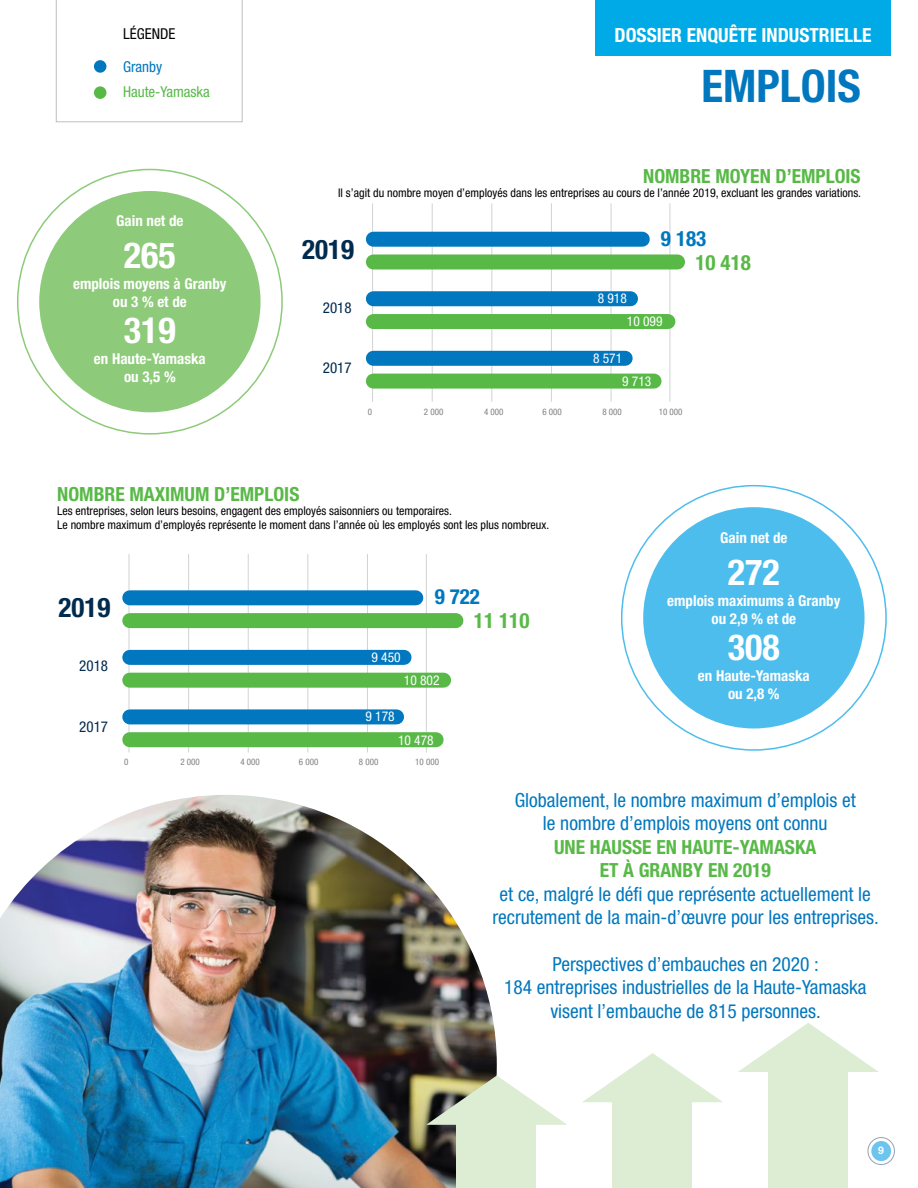
<style>
.page{position:relative;width:918px;height:1188px;background:#fff}
.page>*{position:absolute;margin:0;border:0;box-sizing:border-box;transform-origin:0 0}
.t1{font:700 condensed 45px "Helvetica Neue";color:#0077be}
.t2{font:700 condensed 36px "Helvetica Neue";color:#fff}
.t3{font:700 condensed 27px "Helvetica Neue";color:#002a4e}
.t4{font:700 condensed 21px "Helvetica Neue";color:#58b947}
.t5{font:700 condensed 21px "Helvetica Neue";color:#0077be}
.t6{font:condensed 19.5px/23.4px "Helvetica Neue";color:#0077be;text-align:center}
.t7{font:700 condensed 19.5px/23.4px "Helvetica Neue";color:#58b947;text-align:center}
.t8{font:700 condensed 19.5px "Helvetica Neue";color:#fff}
.t9{font:700 condensed 15px/18px "Helvetica Neue";color:#fff;text-align:center}
.t10{font:condensed 15px "Helvetica Neue";color:#002a4e}
.t11{font:condensed 15px "Helvetica Neue";color:#58b947}
.t12{font:condensed 15px "Helvetica Neue";color:#000}
.t13{font:condensed 15px "Helvetica Neue";color:#0077be}
.t14{font:condensed 13.5px "Helvetica Neue";color:#fff}
.t15{font:condensed 12px/14.4px "Helvetica Neue";color:#000}
.t16{font:700 10.5px "Helvetica Neue";color:#fff}
.t17{font:condensed 9px "Helvetica Neue";color:#808285}
</style>
<div class="page">
<div style="left:868px;top:1137px;width:27px;height:28px;border:1px solid #93a2b9;border-radius:50%"></div>
<div style="left:871px;top:1141px;width:20px;height:20px;background:#6dc5ef;border-radius:50%"></div>
<img style="left:0;top:795px;width:497px;height:393px">
<svg style="left:56px;top:0;width:187px;height:122px"></svg>
<hr style="left:372px;top:203px;width:1px;height:199px;background:#d1d3d4">
<hr style="left:129px;top:554px;width:1px;height:198px;background:#d1d3d4">
<hr style="left:432px;top:203px;width:1px;height:199px;background:#d1d3d4">
<hr style="left:188px;top:554px;width:1px;height:198px;background:#d1d3d4">
<hr style="left:491px;top:203px;width:1px;height:199px;background:#d1d3d4">
<hr style="left:248px;top:554px;width:1px;height:198px;background:#d1d3d4">
<hr style="left:551px;top:203px;width:1px;height:199px;background:#d1d3d4">
<hr style="left:307px;top:554px;width:1px;height:198px;background:#d1d3d4">
<hr style="left:611px;top:203px;width:1px;height:199px;background:#d1d3d4">
<hr style="left:367px;top:554px;width:1px;height:198px;background:#d1d3d4">
<hr style="left:670px;top:203px;width:1px;height:199px;background:#d1d3d4">
<hr style="left:426px;top:554px;width:1px;height:198px;background:#d1d3d4">
<svg style="left:426px;top:1076px;width:141px;height:49px"></svg>
<svg style="left:583px;top:1053px;width:139px;height:49px"></svg>
<svg style="left:738px;top:1023px;width:141px;height:49px"></svg>
<div style="left:456px;top:1113px;width:80px;height:75px;background:#dcedd4"></div>
<div style="left:612px;top:1098px;width:80px;height:90px;background:#dcedd4"></div>
<div style="left:768px;top:1068px;width:79px;height:120px;background:#dcedd4"></div>
<div style="left:643px;top:507px;width:222px;height:221px;background:#4dbded;border-radius:50%"></div>
<div style="left:39px;top:191px;width:222px;height:221px;background:#8dca79;border-radius:50%"></div>
<div style="left:373px;top:351px;width:252px;height:15px;background:#0077be"></div>
<div style="left:373px;top:374px;width:281px;height:15px;background:#58b947"></div>
<div style="left:373px;top:232px;width:269px;height:15px;background:#0077be"></div>
<div style="left:373px;top:254px;width:305px;height:15px;background:#58b947"></div>
<div style="left:373px;top:291px;width:258px;height:15px;background:#0077be"></div>
<div style="left:373px;top:314px;width:295px;height:15px;background:#58b947"></div>
<div style="left:130px;top:709px;width:267px;height:15px;background:#0077be"></div>
<div style="left:130px;top:732px;width:306px;height:15px;background:#58b947"></div>
<div style="left:130px;top:590px;width:286px;height:15px;background:#0077be"></div>
<div style="left:130px;top:613px;width:326px;height:15px;background:#58b947"></div>
<div style="left:130px;top:650px;width:274px;height:15px;background:#0077be"></div>
<div style="left:130px;top:673px;width:314px;height:15px;background:#58b947"></div>
<div style="left:595px;top:0;width:296px;height:55px;background:#00aae7"></div>
<div style="left:94px;top:60px;width:12px;height:13px;background:#0077be;border-radius:50%"></div>
<div style="left:94px;top:86px;width:12px;height:13px;background:#58b947;border-radius:50%"></div>
<p class="t12" style="left:123px;top:25px;width:54px">LÉGENDE</p>
<p class="t8" style="left:615px;top:23px;width:258px">DOSSIER ENQUÊTE INDUSTRIELLE</p>
<p class="t13" style="left:123px;top:58px;width:41px">Granby</p>
<p class="t11" style="left:123px;top:83px;width:88px">Haute-Yamaska</p>
<p class="t9" style="left:116px;top:212px;width:69px">Gain net de</p>
<h2 class="t2" style="left:124px;top:234px;width:53px">265</h2>
<p class="t9" style="left:73px;top:275px;width:155px">emplois moyens à Granby ou 3 % et de</p>
<h2 class="t2" style="left:124px;top:309px;width:53px">319</h2>
<p class="t9" style="left:94px;top:350px;width:113px">en Haute-Yamaska ou 3,5 %</p>
<h1 class="t1" style="left:702px;top:59px;width:161px">EMPLOIS</h1>
<p class="t7" style="left:643px;top:164px;width:219px">NOMBRE MOYEN D’EMPLOIS</p>
<p class="t15" style="left:338px;top:186px;width:525px">Il s’agit du nombre moyen d’employés dans les entreprises au cours de l’année 2019, excluant les grandes variations.</p>
<h3 class="t3" style="left:302px;top:234px;width:53px">2019</h3>
<p class="t10" style="left:323px;top:299px;width:30px">2018</p>
<p class="t10" style="left:323px;top:359px;width:30px">2017</p>
<p class="t14" style="left:598px;top:290px;width:31px">8 918</p>
<p class="t5" style="left:661px;top:226px;width:47px">9 183</p>
<p class="t4" style="left:695px;top:250px;width:57px">10 418</p>
<p class="t14" style="left:627px;top:314px;width:37px">10 099</p>
<p class="t14" style="left:593px;top:350px;width:31px">8 571</p>
<p class="t14" style="left:622px;top:373px;width:31px">9 713</p>
<p class="t17" style="left:368px;top:406px;width:6px">0</p>
<p class="t17" style="left:424px;top:406px;width:21px">2 000</p>
<p class="t17" style="left:484px;top:406px;width:21px">4 000</p>
<p class="t17" style="left:543px;top:406px;width:21px">6 000</p>
<p class="t17" style="left:603px;top:406px;width:21px">8 000</p>
<p class="t17" style="left:659px;top:406px;width:25px">10 000</p>
<p class="t7" style="left:57px;top:482px;width:244px">NOMBRE MAXIMUM D’EMPLOIS</p>
<p class="t15" style="left:57px;top:503px;width:494px">Les entreprises, selon leurs besoins, engagent des employés saisonniers ou temporaires.<br>Le nombre maximum d’employés représente le moment dans l’année où les employés sont les plus nombreux.</p>
<h3 class="t3" style="left:59px;top:591px;width:53px">2019</h3>
<p class="t10" style="left:79px;top:657px;width:30px">2018</p>
<p class="t10" style="left:79px;top:718px;width:30px">2017</p>
<p class="t14" style="left:371px;top:649px;width:31px">9 450</p>
<p class="t5" style="left:435px;top:584px;width:47px">9 722</p>
<p class="t4" style="left:474px;top:608px;width:57px">11 110</p>
<p class="t14" style="left:404px;top:673px;width:37px">10 802</p>
<p class="t14" style="left:366px;top:709px;width:31px">9 178</p>
<p class="t14" style="left:398px;top:732px;width:37px">10 478</p>
<p class="t17" style="left:124px;top:757px;width:6px">0</p>
<p class="t17" style="left:180px;top:757px;width:21px">2 000</p>
<p class="t17" style="left:240px;top:757px;width:21px">4 000</p>
<p class="t17" style="left:299px;top:757px;width:21px">6 000</p>
<p class="t17" style="left:359px;top:757px;width:21px">8 000</p>
<p class="t17" style="left:415px;top:757px;width:25px">10 000</p>
<p class="t9" style="left:720px;top:528px;width:69px">Gain net de</p>
<h2 class="t2" style="left:728px;top:550px;width:53px">272</h2>
<p class="t9" style="left:667px;top:591px;width:175px">emplois maximums à Granby ou 2,9 % et de</p>
<h2 class="t2" style="left:728px;top:625px;width:53px">308</h2>
<p class="t9" style="left:698px;top:666px;width:113px">en Haute-Yamaska ou 2,8 %</p>
<p class="t6" style="left:515px;top:788px;width:343px">Globalement, le nombre maximum d’emplois et le nombre d’emplois moyens ont connu</p>
<p class="t7" style="left:554px;top:835px;width:264px">UNE HAUSSE EN HAUTE-YAMASKA<br>ET À GRANBY EN 2019</p>
<p class="t6" style="left:492px;top:882px;width:388px">et ce, malgré le défi que représente actuellement le recrutement de la main-d’œuvre pour les entreprises.</p>
<p class="t6" style="left:504px;top:952px;width:364px">Perspectives d’embauches en 2020 :<br>184 entreprises industrielles de la Haute-Yamaska visent l’embauche de 815 personnes.</p>
<p class="t16" style="left:878px;top:1144px;width:7px">9</p>
</div>
